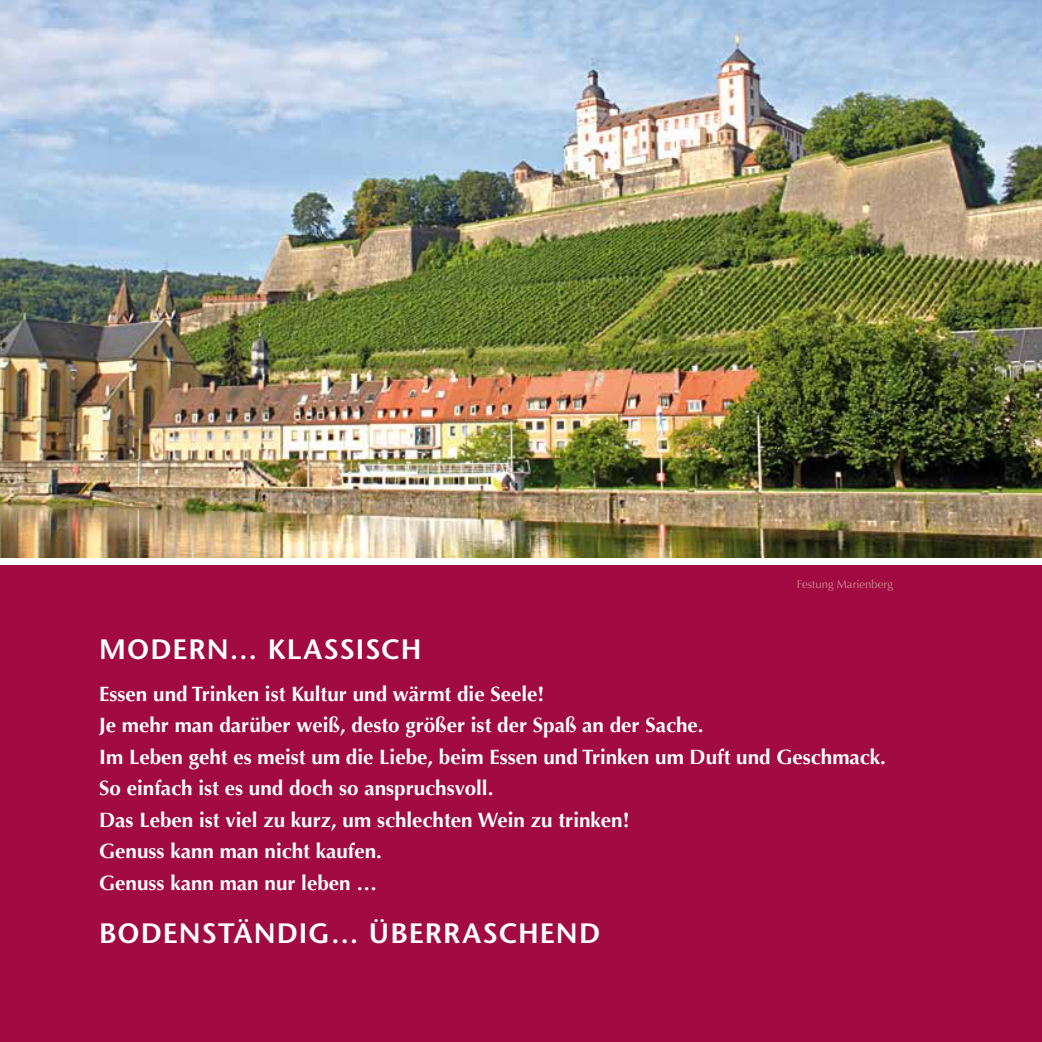
<style>
.page{position:relative;width:1042px;height:1042px;background:#a20b41}
.page>*{position:absolute;margin:0;border:0;box-sizing:border-box;transform-origin:0 0}
.t1{font:600 28px "Stone Sans";letter-spacing:.04em;color:#fff}
.t2{font:700 20.65px/31.5px "Optima";color:#fff}
.t3{font:11.38px "Optima";color:#cc8c91}
</style>
<div class="page">
<img style="left:0;top:0;width:1042px;height:558px">
<p class="t3" style="left:797px;top:577px;width:98px">Festung Marienberg</p>
<h1 class="t1" style="left:99px;top:632px;width:324px">MODERn… KLASSISCH</h1>
<p class="t2" style="left:99px;top:678px;width:788px">Essen und Trinken ist Kultur und wärmt die Seele!<br>Je mehr man darüber weiß, desto größer ist der Spaß an der Sache.<br>I m Leben geht es meist um die Liebe, beim Essen und Trinken um Duft und Geschmack.<br>So einfach ist es und doch so anspruchsvoll.<br>Das Leben ist viel zu kurz, um schlechten Wein zu trinken!<br>Genuss kann man nicht kaufen.<br>Genuss kann man nur leben …</p>
<h1 class="t1" style="left:99px;top:916px;width:502px">BODENSTÄN DIG… ÜBERRASCHEN D</h1>
</div>
